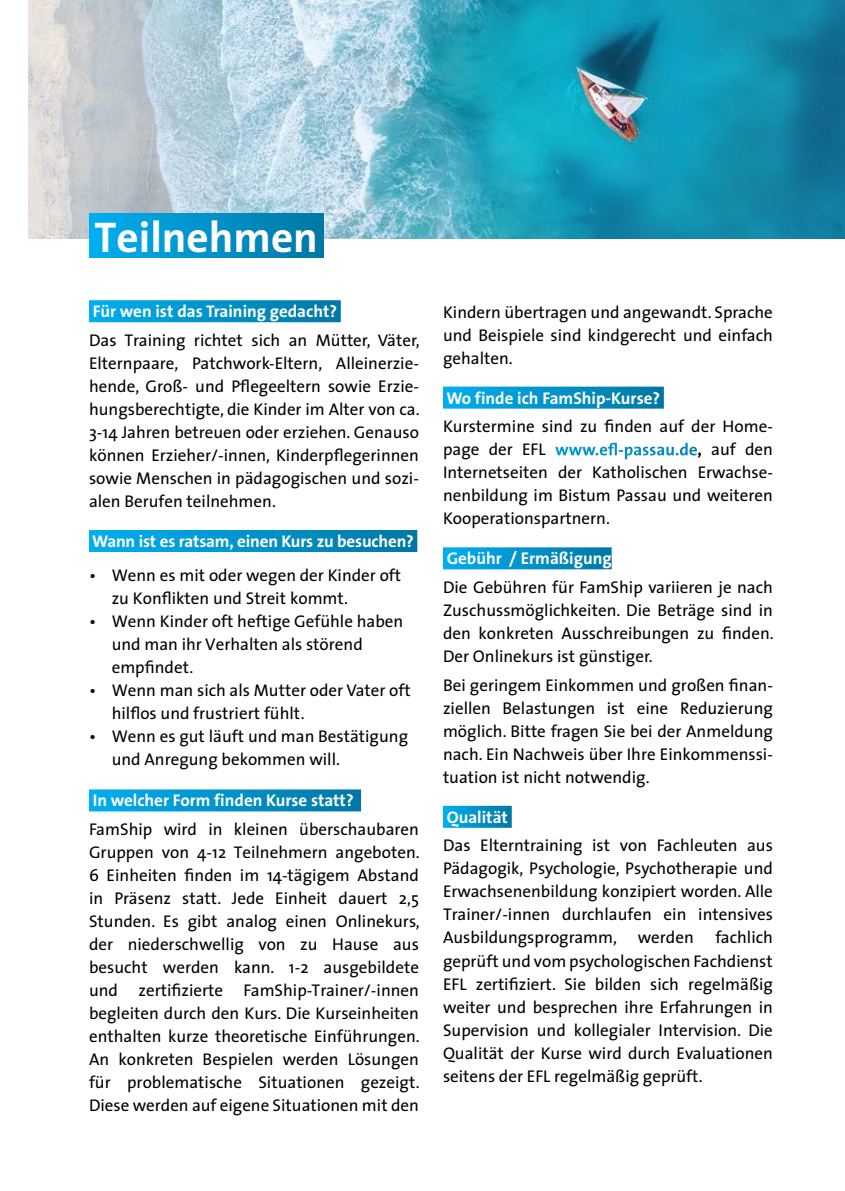
<style>
.page{position:relative;width:845px;height:1191px;background:#fff}
.page>*{position:absolute;margin:0;border:0;box-sizing:border-box;transform-origin:0 0}
.t1{font:700 43.2px "The Sans";color:#fff}
.t2{font:17px/23px "The Sans";color:#000;text-align:justify}
.t3{font:700 17px "The Sans B7";color:#fff}
.s1{font-weight:700;color:#fff}
.s2{font-weight:700}
</style>
<div class="page">
<img style="left:28px;top:0;width:817px;height:238px">
<div style="left:89px;top:300px;width:252px;height:22px;background:linear-gradient(to right,#00aeef,#0077a4)"></div>
<div style="left:89px;top:530px;width:328px;height:22px;background:linear-gradient(to right,#00aeef,#0077a4)"></div>
<div style="left:89px;top:789px;width:272px;height:22px;background:linear-gradient(to right,#00aeef,#0077a4)"></div>
<div style="left:443px;top:386px;width:221px;height:22px;background:linear-gradient(to right,#00aeef,#0077a4)"></div>
<div style="left:443px;top:547px;width:169px;height:22px;background:linear-gradient(to right,#00aeef,#0077a4)"></div>
<div style="left:443px;top:806px;width:69px;height:22px;background:linear-gradient(to right,#00aeef,#0078a5)"></div>
<div style="left:89px;top:214px;width:234px;height:43px;background:linear-gradient(to right,#00aeef,#0078a4)"></div>
<h1 class="t1" style="left:94px;top:201px;width:225px">Teilnehmen</h1>
<p class="t3" style="left:93px;top:302px;width:246px">Für wen ist das Training gedacht?</p>
<p class="t2" style="left:89px;top:328px;width:332px">Das Training richtet sich an Mütter, Väter, Elternpaare, Patchwork-Eltern, Alleinerzie&shy;hende, Groß- und Pflegeeltern sowie Erzie&shy;hungsberechtigte, die Kinder im Alter von ca.<br>3-14 Jahren betreuen oder erziehen. Genauso können Erzieher/-innen, Kinderpflegerinnen sowie Menschen in pädagogischen und sozi&shy;alen Berufen teilnehmen.</p>
<p class="t3" style="left:92px;top:532px;width:323px">Wann ist es ratsam, einen Kurs zu besuchen?</p>
<p class="t2" style="left:112px;top:563px;width:291px;text-indent:-23px">• Wenn es mit oder wegen der Kinder oft zu Konflikten und Streit kommt.</p>
<p class="t2" style="left:112px;top:609px;width:293px;text-align:left;text-indent:-23px">• Wenn Kinder oft heftige Gefühle haben und man ihr Verhalten als störend empfindet.</p>
<p class="t2" style="left:112px;top:678px;width:300px;text-indent:-23px">• Wenn man sich als Mutter oder Vater oft hilflos und frustriert fühlt.</p>
<p class="t2" style="left:112px;top:724px;width:298px;text-indent:-23px">• Wenn es gut läuft und man Bestätigung und Anregung bekommen will.</p>
<p class="t3" style="left:93px;top:791px;width:262px">In welcher Form finden Kurse statt?</p>
<p class="t2" style="left:89px;top:817px;width:332px">FamShip wird in kleinen überschaubaren Gruppen von 4-12 Teilnehmern angeboten.<br>6 Einheiten finden im 14-tägigem Abstand in Präsenz statt. Jede Einheit dauert 2,5<br>Stunden. Es gibt analog einen Onlinekurs, der niederschwellig von zu Hause aus besucht werden kann. 1-2 ausgebildete und zertifizierte FamShip-Trainer/-innen begleiten durch den Kurs. Die Kurseinheiten enthalten kurze theoretische Einführungen.<br>An konkreten Bespielen werden Lösungen für problematische Situationen gezeigt.<br>Diese werden auf eigene Situationen mit den</p>
<p class="t2" style="left:443px;top:300px;width:331px">Kindern übertragen und angewandt. Sprache und Beispiele sind kindgerecht und einfach gehalten.</p>
<p class="t3" style="left:446px;top:389px;width:215px">Wo finde ich FamShip-Kurse?</p>
<p class="t2" style="left:443px;top:414px;width:331px">Kurstermine sind zu finden auf der Home&shy;page der EFL <span class="s1">www.efl-passau.de</span><span class="s2">,</span> auf den Internetseiten der Katholischen Erwachse&shy;nenbildung im Bistum Passau und weiteren Kooperationspartnern.</p>
<p class="t3" style="left:447px;top:549px;width:166px">Gebühr / Ermäßigung</p>
<p class="t2" style="left:443px;top:575px;width:332px">Die Gebühren für FamShip variieren je nach Zuschussmöglichkeiten. Die Beträge sind in den konkreten Ausschreibungen zu finden.<br>Der Onlinekurs ist günstiger.</p>
<p class="t2" style="left:443px;top:673px;width:331px">Bei geringem Einkommen und großen finan&shy;ziellen Belastungen ist eine Reduzierung möglich. Bitte fragen Sie bei der Anmeldung nach. Ein Nachweis über Ihre Einkommenssi&shy;tuation ist nicht notwendig.</p>
<p class="t3" style="left:447px;top:808px;width:63px">Qualität</p>
<p class="t2" style="left:443px;top:833px;width:331px">Das Elterntraining ist von Fachleuten aus Pädagogik, Psychologie, Psychotherapie und Erwachsenenbildung konzipiert worden. Alle Trainer/-innen durchlaufen ein intensives Ausbildungsprogramm, werden</p>
<p class="t2" style="left:443px;top:925px;width:331px;text-indent:272px">fachlich geprüft und vom psychologischen Fachdienst EFL zertifiziert. Sie bilden sich regelmäßig weiter und besprechen ihre Erfahrungen in Supervision und kollegialer Intervision. Die Qualität der Kurse wird durch Evaluationen seitens der EFL regelmäßig geprüft.</p>
</div>
